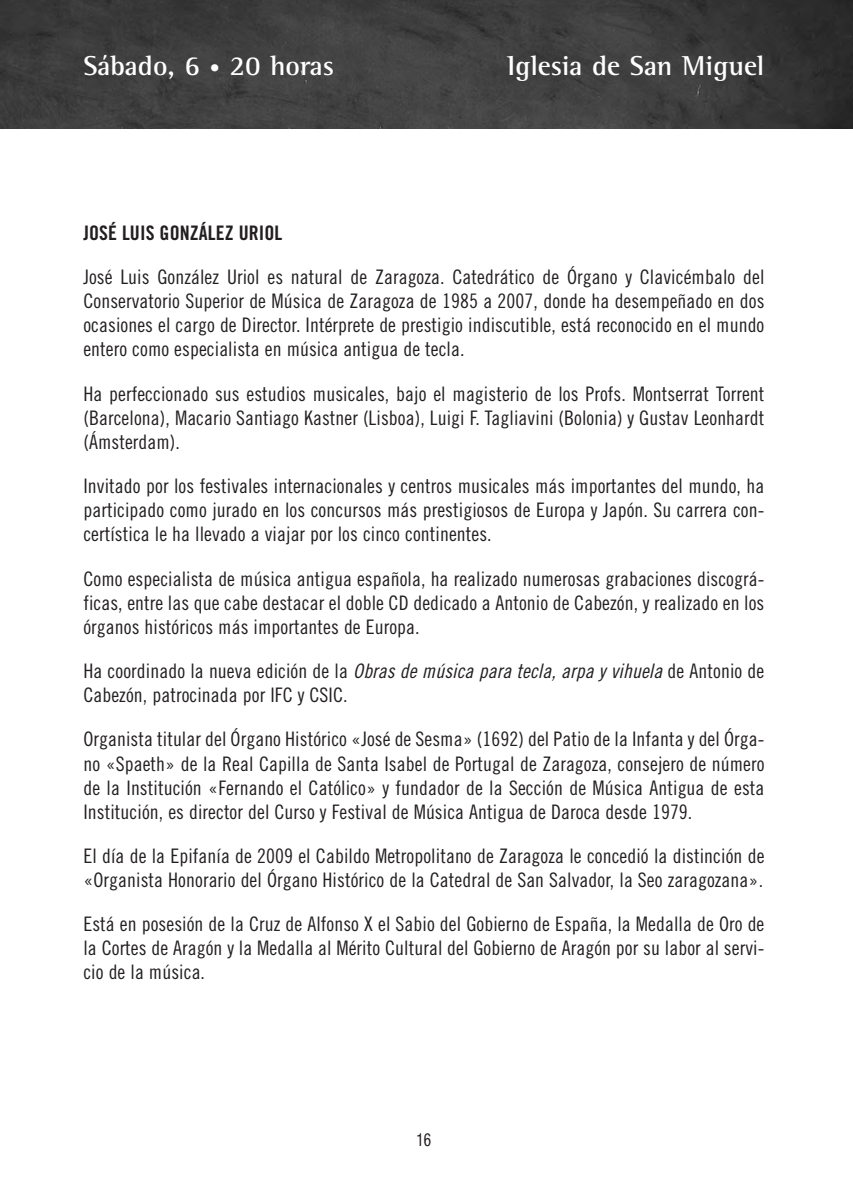
<style>
.page{position:relative;width:853px;height:1193px;background:#fff}
.page>*{position:absolute;margin:0;border:0;box-sizing:border-box;transform-origin:0 0}
.t1{font:700 28px "Rotis Semi Serif";color:#fff}
.t2{font:20px/24px "Trade Gothic Cond Eighteen";letter-spacing:.005em;color:#231f20;text-align:justify}
.t3{font:20px "Trade Gothic Bold Cond Twenty";letter-spacing:.005em;color:#231f20}
.t4{font:condensed 18px "Helvetica Neue";color:#231f20;scale:.85 1}
.s1{font-size:20px}
.s2{font-family:"Trade Gothic Cond Eighteen Obl"}
</style>
<div class="page">
<svg style="left:0;top:0;width:852px;height:129px;background:#3d3d3d"></svg>
<h1 class="t1" style="left:83px;top:55px;width:252px">Sábado, 6 <span class="s1">•</span> 20 horas</h1>
<h1 class="t1" style="left:507px;top:55px;width:258px">Iglesia de San Miguel</h1>
<p class="t3" style="left:83px;top:225px;width:200px">JOSÉ LUIS GONZÁLEZ URIOL</p>
<p class="t2" style="left:83px;top:266px;width:682px">José Luis González Uriol es natural de Zaragoza. Catedrático de Órgano y Clavicémbalo del Conservatorio Superior de Música de Zaragoza de 1985 a 2007, donde ha desempeñado en dos ocasiones el cargo de Director. Intérprete de prestigio indiscutible, está reconocido en el mundo entero como especialista en música antigua de tecla.</p>
<p class="t2" style="left:83px;top:383px;width:682px">Ha perfeccionado sus estudios musicales, bajo el magisterio de los Profs. Montserrat Torrent (Barcelona), Macario Santiago Kastner (Lisboa), Luigi F. Tagliavini (Bolonia) y Gustav Leonhardt (Ámsterdam).</p>
<p class="t2" style="left:83px;top:475px;width:682px">Invitado por los festivales internacionales y centros musicales más importantes del mundo, ha participado como jurado en los concursos más prestigiosos de Europa y Japón. Su carrera con&shy;certística le ha llevado a viajar por los cinco continentes.</p>
<p class="t2" style="left:83px;top:568px;width:682px">Como especialista de música antigua española, ha realizado numerosas grabaciones discográ&shy;ficas, entre las que cabe destacar el doble CD dedicado a Antonio de Cabezón, y realizado en los órganos históricos más importantes de Europa.</p>
<p class="t2" style="left:83px;top:660px;width:682px">Ha coordinado la nueva edición de la <span class="s2">Obras de música para tecla, arpa y vihuela</span> de Antonio de<br>Cabezón, patrocinada por IFC y CSIC.</p>
<p class="t2" style="left:83px;top:729px;width:682px">Organista titular del Órgano Histórico «José de Sesma» (1692) del Patio de la Infanta y del Órga&shy;no «Spaeth» de la Real Capilla de Santa Isabel de Portugal de Zaragoza, consejero de número de la Institución «Fernando el Católico» y fundador de la Sección de Música Antigua de esta Institución, es director del Curso y Festival de Música Antigua de Daroca desde 1979.</p>
<p class="t2" style="left:83px;top:845px;width:682px">El día de la Epifanía de 2009 el Cabildo Metropolitano de Zaragoza le concedió la distinción de «Organista Honorario del Órgano Histórico de la Catedral de San Salvador, la Seo zaragozana».</p>
<p class="t2" style="left:83px;top:913px;width:682px">Está en posesión de la Cruz de Alfonso X el Sabio del Gobierno de España, la Medalla de Oro de la Cortes de Aragón y la Medalla al Mérito Cultural del Gobierno de Aragón por su labor al servi&shy;cio de la música.</p>
<p class="t4" style="left:416px;top:1132px;width:19px">16</p>
</div>
